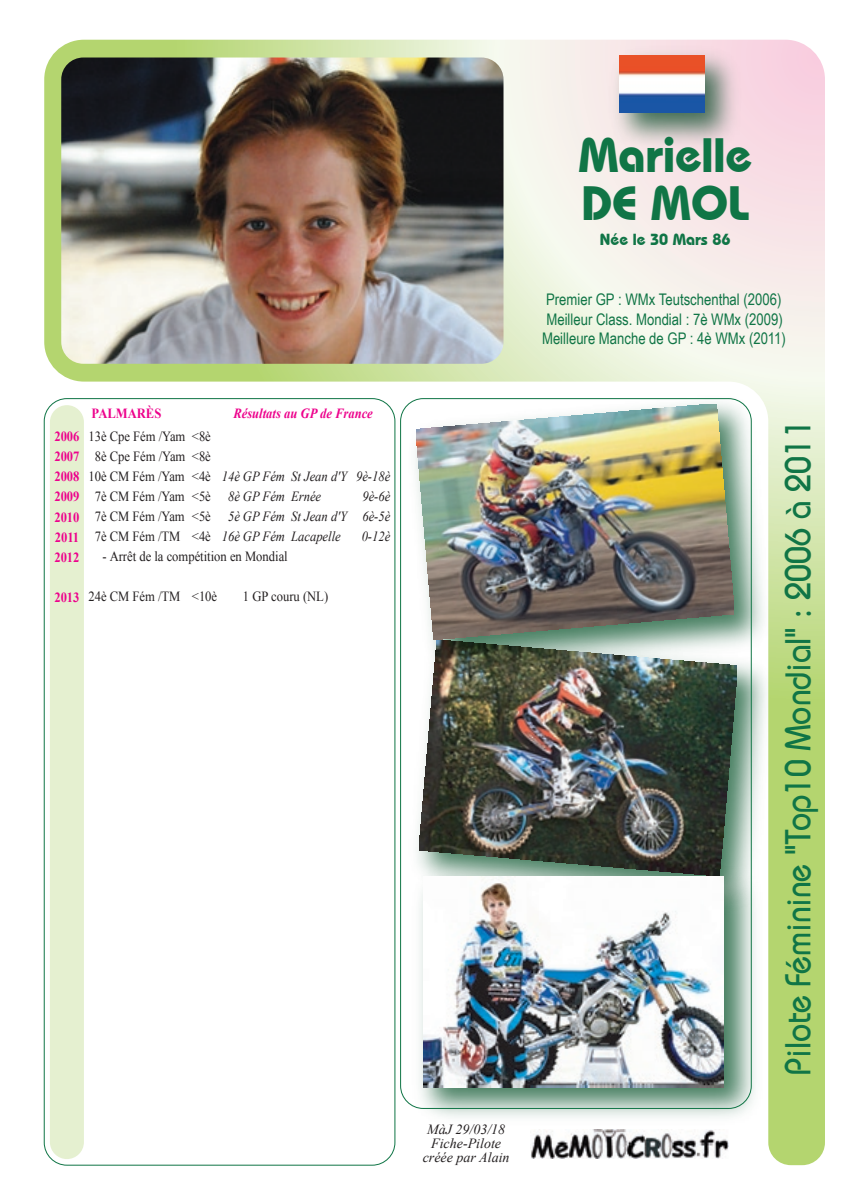
<style>
.page{position:relative;width:842px;height:1191px;background:#fff}
.page>*{position:absolute;margin:0;border:0;box-sizing:border-box;transform-origin:0 0}
.t1{font:700 48px/48px "Bauhaus IT Cby BT";color:#107546}
.t2{font:36px "Bauhaus";color:#107546;scale:.9 1}
.t3{font:16px/19.2px "Arial Narrow";color:#107546}
.t4{font:700 16px "Bauhaus IT Cby BT";color:#107546}
.t5{font:14px "Times New Roman";color:#231f20;scale:.9 1}
.t6{font:italic 14px/20px "Times New Roman";color:#231f20;text-align:justify;scale:.9 1}
.t7{font:700 14px/20px "Times New Roman";color:#ed028c;text-align:justify;scale:.9 1}
.t8{font:italic 14px/14px "Times New Roman";color:#231f20;text-align:center}
.t9{font:italic 700 14px "Times New Roman";color:#ed028c;scale:.9 1}
.s1{font-style:normal}
.s2{font-style:italic}
</style>
<div class="page">
<img style="left:44px;top:40px;width:781px;height:1125px">
<img style="left:603px;top:39px;width:146px;height:118px">
<img style="left:619px;top:56px;width:85px;height:57px">
<img style="left:530px;top:1129px;width:198px;height:29px">
<p class="t7" style="left:54px;top:426px;width:29px">2006<br>2007<br>2008<br>2009<br>2010<br>2011<br>2012</p>
<p class="t7" style="left:54px;top:586px;width:29px">2013</p>
<p class="t7" style="left:92px;top:403px;width:79px">PALMARÈS</p>
<p class="t9" style="left:233px;top:403px;width:157px">Résultats au GP de France</p>
<p class="t5" style="left:89px;top:427px;width:137px">13è Cpe Fém /Yam &lt;8è</p>
<p class="t5" style="left:95px;top:447px;width:130px">8è Cpe Fém /Yam &lt;8è</p>
<p class="t6" style="left:89px;top:466px;width:337px"><span class="s1">10è CM Fém /Yam &lt;4è</span> 14è GP Fém St Jean d'Y 9è-18è</p>
<p class="t5" style="left:95px;top:487px;width:253px">7è CM Fém /Yam &lt;5è <span class="s2">8è GP Fém Ernée</span></p>
<p class="t6" style="left:95px;top:486px;width:330px;text-indent:267px">9è-6è <span class="s1">7è CM Fém /Yam &lt;5è</span> 5è GP Fém St Jean d'Y 6è-5è <span class="s1">7è CM Fém /TM &lt;4è</span> 16è GP Fém Lacapelle</p>
<p class="t6" style="left:362px;top:526px;width:33px">0-12è</p>
<p class="t5" style="left:103px;top:547px;width:207px">- Arrêt de la compétition en Mondial</p>
<p class="t5" style="left:89px;top:587px;width:144px">24è CM Fém /TM &lt;10è</p>
<p class="t5" style="left:243px;top:587px;width:96px">1 GP couru (NL)</p>
<p class="t8" style="left:423px;top:1121px;width:88px">MàJ 29/03/18<br>Fiche-Pilote créée par Alain</p>
<h1 class="t1" style="left:578px;top:130px;width:175px">Marielle<br>DE MOL</h1>
<p class="t4" style="left:600px;top:230px;width:132px">Née le 30 Mars 86</p>
<p class="t3" style="left:542px;top:290px;width:245px">Premier GP : WMx Teutschenthal (2006)<br>Meilleur Class. Mondial : 7è WMx (2009)<br>Meilleure Manche de GP : 4è WMx (2011)</p>
<h2 class="t2" style="left:776px;top:1074px;width:729px;rotate:-90deg">Pilote Féminine "Top10 Mondial" : 2006 à 2011</h2>
</div>
